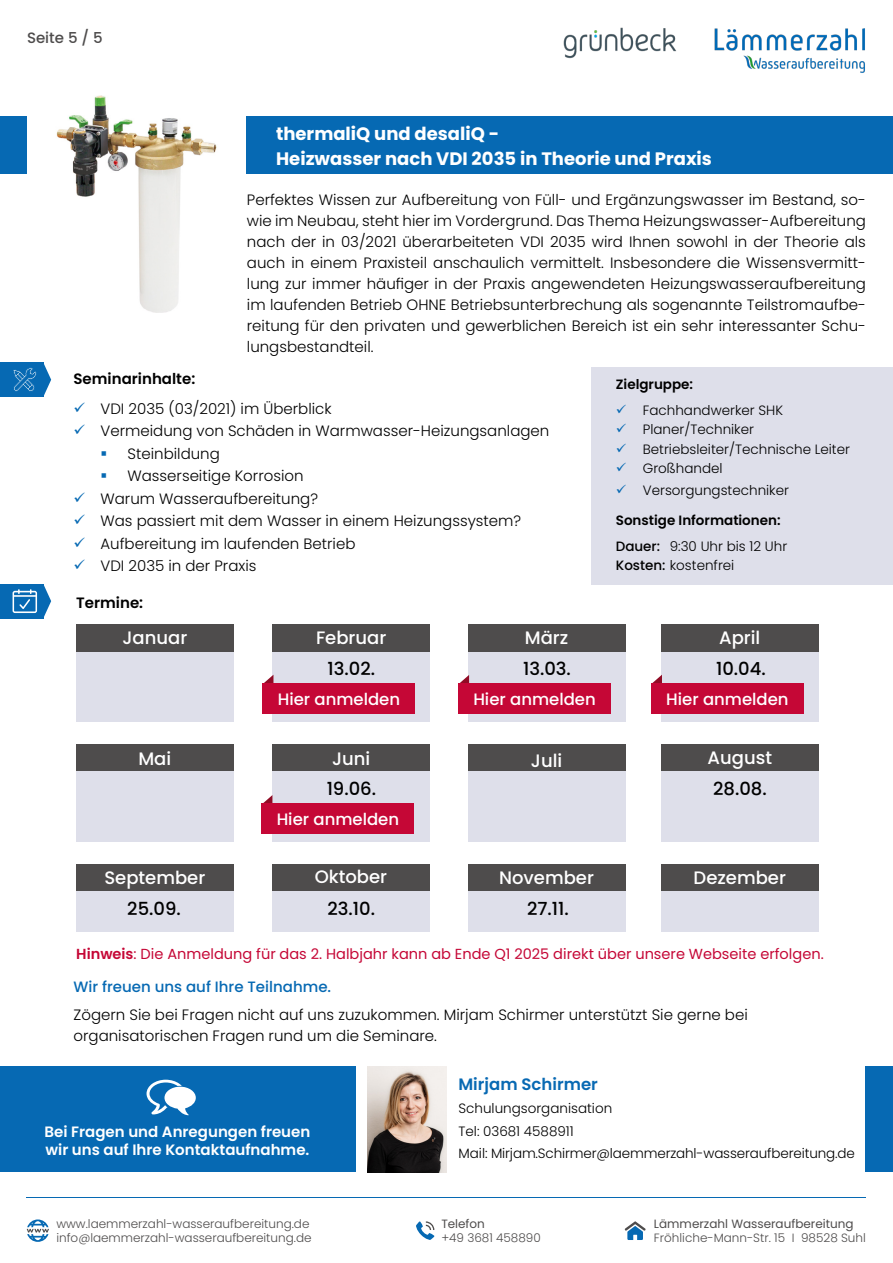
<style>
.page{position:relative;width:893px;height:1263px;background:#fff}
.page>*{position:absolute;margin:0;border:0;box-sizing:border-box;transform-origin:0 0}
.t1{font:500 18px "Poppins";color:#fff}
.t2{font:700 18px/25.5px "Poppins";color:#fff}
.t3{font:500 18px "Poppins";color:#000}
.t4{font:500 16.5px "Poppins";color:#fff}
.t5{font:600 16.5px "Poppins";color:#0869b3}
.t6{font:300 15px/21px "Poppins";color:#000}
.t7{font:600 15px/18px "Poppins";color:#fff}
.t8{font:500 15px "Poppins";color:#0669b3}
.t9{font:600 15px "Poppins";color:#000}
.t10{font:500 15px "Poppins";color:#4e4c4c}
.t11{font:14.55px "Poppins";color:#c50736}
.t12{font:300 13.5px/19.5px "Poppins";color:#000}
.t13{font:600 13.5px/26.2px "Poppins";color:#000}
.t14{font:300 12px/14.4px "Poppins";color:#4e4c4c}
.t15{font:12px "Poppins";color:#4e4c4c}
.s1{font-weight:500}
.s2{font-weight:300}
.s3{font-weight:600}
</style>
<div class="page">
<svg style="left:624px;top:1221px;width:22px;height:19px"></svg>
<svg style="left:416px;top:1221px;width:18px;height:19px"></svg>
<svg style="left:27px;top:1219px;width:22px;height:23px"></svg>
<hr style="left:27px;top:1197px;width:839px;height:1px;background:#0669b3">
<div style="left:0;top:1067px;width:356px;height:105px;background:#0669b3"></div>
<svg style="left:147px;top:1080px;width:49px;height:35px"></svg>
<div style="left:866px;top:1067px;width:27px;height:105px;background:#0669b3"></div>
<div style="left:76px;top:625px;width:157px;height:27px;background:#4e4c4c"></div>
<div style="left:661px;top:625px;width:157px;height:27px;background:#4e4c4c"></div>
<div style="left:468px;top:625px;width:157px;height:27px;background:#4e4c4c"></div>
<div style="left:273px;top:625px;width:157px;height:27px;background:#4e4c4c"></div>
<div style="left:76px;top:745px;width:157px;height:27px;background:#4e4c4c"></div>
<div style="left:661px;top:745px;width:157px;height:27px;background:#4e4c4c"></div>
<div style="left:468px;top:745px;width:157px;height:27px;background:#4e4c4c"></div>
<div style="left:273px;top:745px;width:157px;height:27px;background:#4e4c4c"></div>
<div style="left:76px;top:864px;width:157px;height:27px;background:#4e4c4c"></div>
<div style="left:661px;top:864px;width:157px;height:27px;background:#4e4c4c"></div>
<div style="left:468px;top:864px;width:157px;height:27px;background:#4e4c4c"></div>
<div style="left:273px;top:864px;width:157px;height:27px;background:#4e4c4c"></div>
<div style="left:76px;top:652px;width:157px;height:69px;background:#dedfea"></div>
<div style="left:468px;top:652px;width:157px;height:69px;background:#dedfea"></div>
<svg style="left:459px;top:675px;width:10px;height:9px"></svg>
<div style="left:458px;top:684px;width:153px;height:30px;background:#c50736"></div>
<div style="left:273px;top:652px;width:157px;height:69px;background:#dedfea"></div>
<div style="left:661px;top:652px;width:157px;height:69px;background:#dedfea"></div>
<div style="left:76px;top:771px;width:157px;height:71px;background:#dedfea"></div>
<div style="left:469px;top:771px;width:157px;height:71px;background:#dedfea"></div>
<div style="left:273px;top:771px;width:157px;height:71px;background:#dedfea"></div>
<svg style="left:262px;top:795px;width:10px;height:9px"></svg>
<div style="left:262px;top:804px;width:152px;height:30px;background:#c50736"></div>
<div style="left:661px;top:771px;width:157px;height:71px;background:#dedfea"></div>
<div style="left:76px;top:891px;width:157px;height:40px;background:#dedfea"></div>
<div style="left:468px;top:891px;width:157px;height:40px;background:#dedfea"></div>
<div style="left:273px;top:891px;width:157px;height:40px;background:#dedfea"></div>
<div style="left:661px;top:891px;width:157px;height:40px;background:#dedfea"></div>
<div style="left:247px;top:116px;width:646px;height:58px;background:#0669b3"></div>
<img style="left:714px;top:28px;width:151px;height:45px">
<img style="left:563px;top:28px;width:113px;height:30px">
<div style="left:0;top:116px;width:27px;height:58px;background:#0669b3"></div>
<img style="left:56px;top:95px;width:161px;height:218px">
<div style="left:591px;top:367px;width:302px;height:217px;background:#dedfea"></div>
<div style="left:0;top:584px;width:43px;height:34px;background:#0669b3"></div>
<svg style="left:43px;top:584px;width:8px;height:34px"></svg>
<svg style="left:13px;top:589px;width:24px;height:24px"></svg>
<img style="left:367px;top:1067px;width:79px;height:105px">
<svg style="left:264px;top:675px;width:9px;height:8px"></svg>
<div style="left:263px;top:683px;width:152px;height:30px;background:#c50736"></div>
<svg style="left:652px;top:675px;width:10px;height:8px"></svg>
<div style="left:651px;top:683px;width:152px;height:30px;background:#c50736"></div>
<div style="left:0;top:362px;width:43px;height:35px;background:#0669b3"></div>
<svg style="left:13px;top:367px;width:24px;height:25px"></svg>
<svg style="left:43px;top:362px;width:8px;height:35px"></svg>
<p class="t10" style="left:27px;top:29px;width:77px">Seite 5 / 5</p>
<p class="t2" style="left:276px;top:121px;width:437px">thermaliQ und desaliQ -<br>Heizwasser nach VDI 2035 in Theorie und Praxis</p>
<p class="t6" style="left:247px;top:190px;width:621px;text-align:justify">Perfektes Wissen zur Aufbereitung von Füll- und Ergänzungswasser im Bestand, so&shy;wie im Neubau, steht hier im Vordergrund. Das Thema Heizungswasser-Aufbereitung nach der in 03/2021 überarbeiteten VDI 2035 wird Ihnen sowohl in der Theorie als auch in einem Praxisteil anschaulich vermittelt. Insbesondere die Wissensvermitt&shy;lung zur immer häufiger in der Praxis angewendeten Heizungswasseraufbereitung im laufenden Betrieb OHNE Betriebsunterbrechung als sogenannte Teilstromaufbe&shy;reitung für den privaten und gewerblichen Bereich ist ein sehr interessanter Schu&shy;lungsbestandteil.</p>
<p class="t9" style="left:73px;top:370px;width:123px">Seminarinhalte:</p>
<p class="t6" style="left:100px;top:398px;width:233px">VDI 2035 (03/2021) im Überblick</p>
<p class="t6" style="left:100px;top:420px;width:450px">Vermeidung von Schäden in Warmwasser-Heizungsanlagen</p>
<p class="t6" style="left:127px;top:443px;width:94px">Steinbildung</p>
<p class="t6" style="left:127px;top:465px;width:178px">Wasserseitige Korrosion</p>
<p class="t6" style="left:100px;top:488px;width:219px">Warum Wasseraufbereitung?</p>
<p class="t6" style="left:100px;top:510px;width:422px">Was passiert mit dem Wasser in einem Heizungssystem?</p>
<p class="t6" style="left:100px;top:533px;width:256px">Aufbereitung im laufenden Betrieb</p>
<p class="t6" style="left:100px;top:555px;width:158px">VDI 2035 in der Praxis</p>
<p class="t9" style="left:76px;top:594px;width:68px">Termine:</p>
<p class="t13" style="left:616px;top:371px;width:79px">Zielgruppe:</p>
<p class="t12" style="left:643px;top:400px;width:209px">Fachhandwerker SHK<br>Planer/Techniker<br>Betriebsleiter/Technische Leiter<br>Großhandel</p>
<p class="t12" style="left:643px;top:480px;width:148px">Versorgungstechniker</p>
<p class="t13" style="left:616px;top:507px;width:173px">Sonstige Informationen:<br><span class="s1">Dauer:</span> <span class="s2">9:30 Uhr bis 12 Uhr</span></p>
<p class="t12" style="left:616px;top:556px;width:120px"><span class="s1">Kosten:</span> kostenfrei</p>
<p class="t1" style="left:122px;top:628px;width:66px">Januar</p>
<p class="t1" style="left:316px;top:627px;width:72px">Februar</p>
<p class="t1" style="left:525px;top:628px;width:45px">März</p>
<p class="t1" style="left:719px;top:628px;width:43px">April</p>
<p class="t3" style="left:328px;top:658px;width:49px">13.02.</p>
<p class="t4" style="left:278px;top:690px;width:124px">Hier anmelden</p>
<p class="t3" style="left:523px;top:658px;width:49px">13.03.</p>
<p class="t4" style="left:473px;top:690px;width:124px">Hier anmelden</p>
<p class="t3" style="left:716px;top:658px;width:51px">10.04.</p>
<p class="t4" style="left:666px;top:690px;width:124px">Hier anmelden</p>
<p class="t1" style="left:138px;top:749px;width:34px">Mai</p>
<p class="t1" style="left:332px;top:748px;width:40px">Juni</p>
<p class="t1" style="left:531px;top:750px;width:33px">Juli</p>
<p class="t1" style="left:708px;top:748px;width:66px">August</p>
<p class="t3" style="left:327px;top:778px;width:51px">19.06.</p>
<p class="t4" style="left:277px;top:810px;width:124px">Hier anmelden</p>
<p class="t3" style="left:713px;top:778px;width:55px">28.08.</p>
<p class="t1" style="left:104px;top:867px;width:102px">September</p>
<p class="t1" style="left:315px;top:866px;width:74px">Oktober</p>
<p class="t1" style="left:499px;top:867px;width:96px">November</p>
<p class="t1" style="left:694px;top:867px;width:94px">Dezember</p>
<p class="t3" style="left:127px;top:898px;width:55px">25.09.</p>
<p class="t3" style="left:527px;top:898px;width:43px">27.11.</p>
<p class="t11" style="left:76px;top:946px;width:749px"><span class="s3">Hinweis</span>: Die Anmeldung für das 2. Halbjahr kann ab Ende Q1 2025 direkt über unsere Webseite erfolgen.</p>
<p class="t3" style="left:327px;top:898px;width:49px">23.10.</p>
<p class="t8" style="left:73px;top:978px;width:259px">Wir freuen uns auf Ihre Teilnahme.</p>
<p class="t6" style="left:73px;top:1004px;width:676px">Zögern Sie bei Fragen nicht auf uns zuzukommen. Mirjam Schirmer unterstützt Sie gerne bei organisatorischen Fragen rund um die Seminare.</p>
<p class="t5" style="left:458px;top:1075px;width:141px">Mirjam Schirmer</p>
<p class="t12" style="left:458px;top:1097px;width:398px;line-height:22.5px">Schulungsorganisation<br>Tel: 03681 4588911<br>Mail: Mirjam.Schirmer@laemmerzahl-wasseraufbereitung.de</p>
<p class="t7" style="left:45px;top:1123px;width:267px">Bei Fragen und Anregungen freuen wir uns auf Ihre Kontaktaufnahme.</p>
<p class="t14" style="left:56px;top:1216px;width:257px">www.laemmerzahl-wasseraufbereitung.de info@laemmerzahl-wasseraufbereitung.de</p>
<p class="t15" style="left:441px;top:1216px;width:45px">Telefon</p>
<p class="t14" style="left:441px;top:1230px;width:101px">+49 3681 458890</p>
<p class="t15" style="left:654px;top:1216px;width:201px">Lämmerzahl Wasseraufbereitung</p>
<p class="t14" style="left:654px;top:1231px;width:213px">Fröhliche-Mann-Str. 15 I 98528 Suhl</p>
</div>
